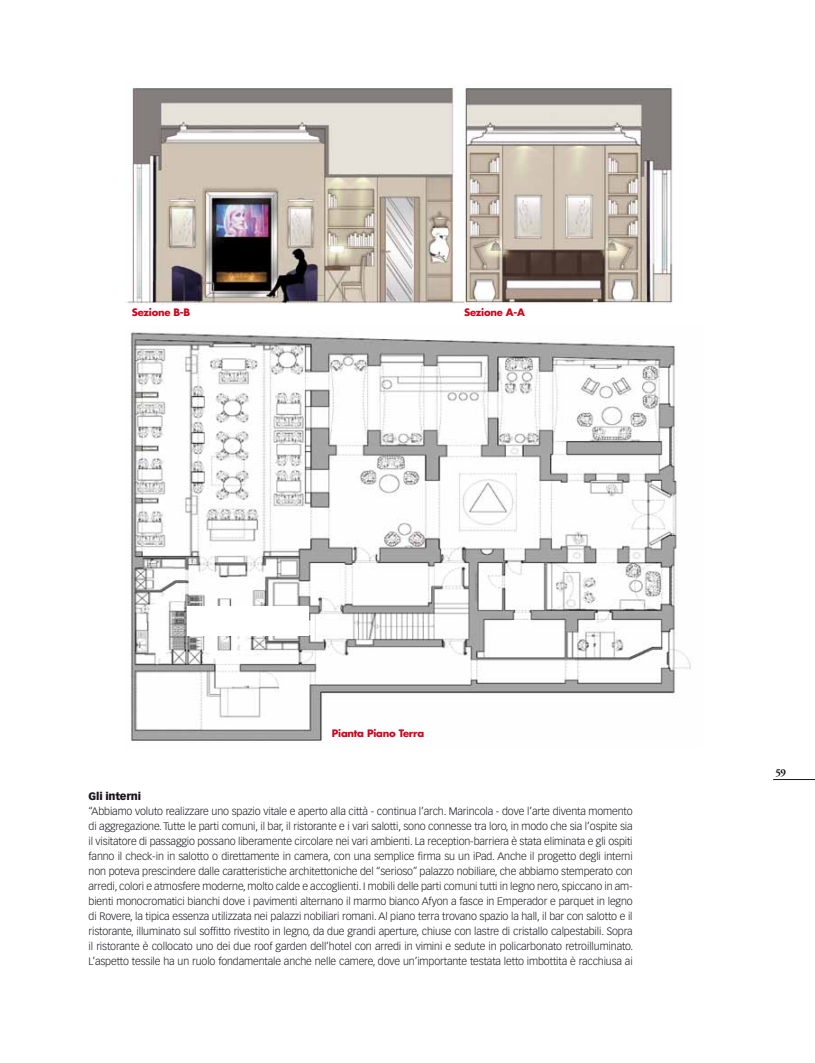
<style>
.page{position:relative;width:815px;height:1063px;background:#fff}
.page>*{position:absolute;margin:0;border:0;box-sizing:border-box;transform-origin:0 0}
.t1{font:300 10.62px/15px "Vectora LH";letter-spacing:-.01em;color:#1a171c;text-align:justify}
.t2{font:900 10.62px "Vectora LH";letter-spacing:-.02em;color:#1a171c}
.t3{font:700 10.62px "Adobe Garamond";color:#1a171c}
.t4{font:700 10px "Futura";letter-spacing:-.025em;color:#cd071e}
</style>
<div class="page">
<hr style="left:773px;top:779px;width:42px;height:1px;background:#1a171c">
<img style="left:130px;top:332px;width:561px;height:411px">
<img style="left:125px;top:87px;width:548px;height:217px">
<div style="left:188px;top:607px;width:121px;height:29px;background:#fff"></div>
<p class="t4" style="left:132px;top:305px;width:60px">Sezione B-B</p>
<p class="t4" style="left:464px;top:305px;width:62px">Sezione A-A</p>
<p class="t4" style="left:332px;top:726px;width:94px">Pianta Piano Terra</p>
<p class="t2" style="left:89px;top:790px;width:54px">Gli interni</p>
<p class="t1" style="left:89px;top:804px;width:546px">“Abbiamo voluto realizzare uno spazio vitale e aperto alla città - continua l’arch. Marincola - dove l’arte diventa momento di aggregazione. Tutte le parti comuni, il bar, il ristorante e i vari salotti, sono connesse tra loro, in modo che sia l’ospite sia il visitatore di passaggio possano liberamente circolare nei vari ambienti. La reception-barriera è stata eliminata e gli ospiti fanno il check-in in salotto o direttamente in camera, con una semplice firma su un iPad. Anche il progetto degli interni non poteva prescindere dalle caratteristiche architettoniche del “serioso” palazzo nobiliare, che abbiamo stemperato con arredi, colori e atmosfere moderne, molto calde e accoglienti. I mobili delle parti comuni tutti in legno nero, spiccano in am&shy;bienti monocromatici bianchi dove i pavimenti alternano il marmo bianco Afyon a fasce in Emperador e parquet in legno di Rovere, la tipica essenza utilizzata nei palazzi nobiliari romani. Al piano terra trovano spazio la hall, il bar con salotto e il ristorante, illuminato sul soffitto rivestito in legno, da due grandi aperture, chiuse con lastre di cristallo calpestabili. Sopra il ristorante è collocato uno dei due roof garden dell’hotel con arredi in vimini e sedute in policarbonato retroilluminato.<br>L’aspetto tessile ha un ruolo fondamentale anche nelle camere, dove un’importante testata letto imbottita è racchiusa ai</p>
<p class="t3" style="left:775px;top:766px;width:12px">59</p>
</div>
